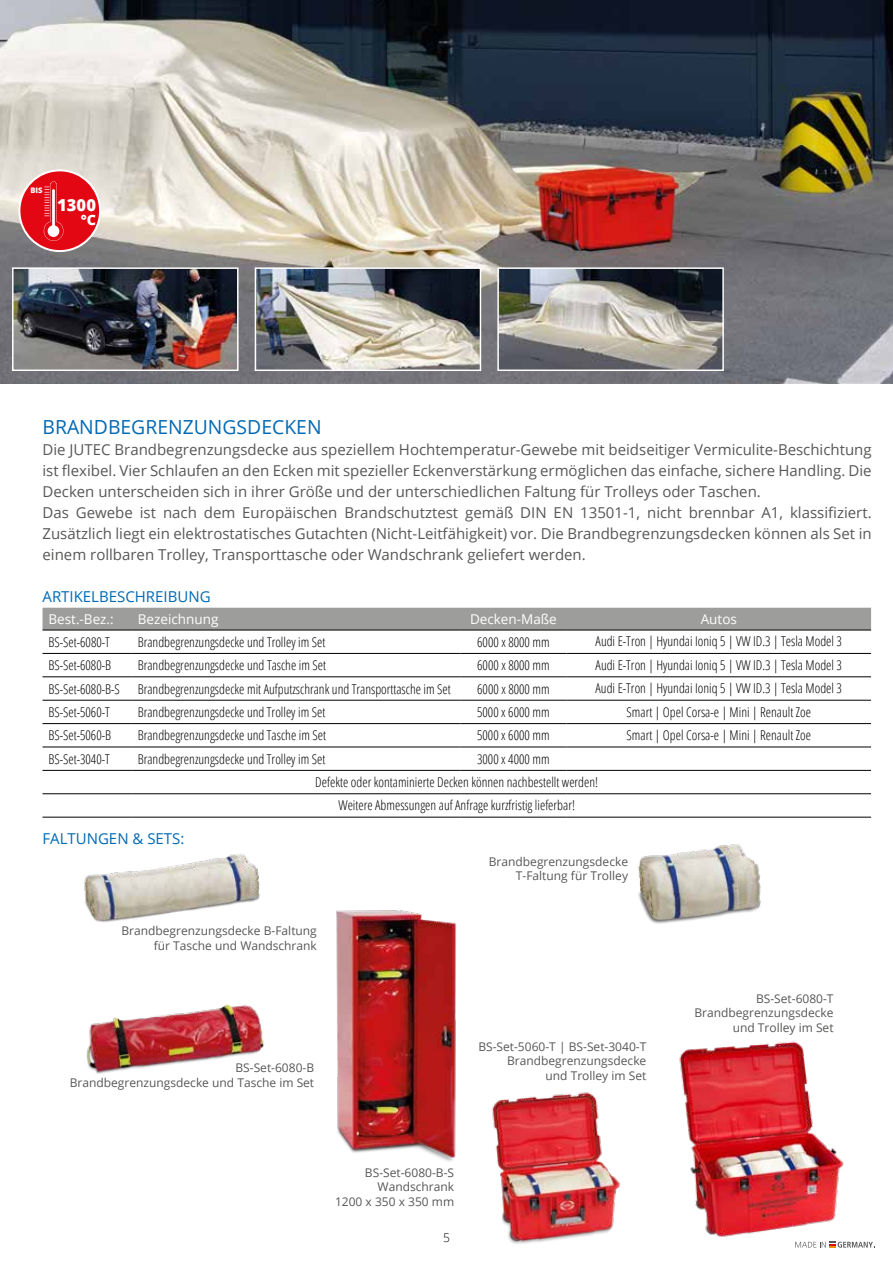
<style>
.page{position:relative;width:893px;height:1263px;background:#fff}
.page>*{position:absolute;margin:0;border:0;box-sizing:border-box;transform-origin:0 0}
.t1{font:19.35px "Open Sans";color:#0069b4}
.t2{font:800 16.5px "Open Sans";color:#fff}
.t3{font:15px/21px "Open Sans";color:#575756}
.t4{font:15px "Open Sans";color:#0069b4}
.t5{font:800 14.25px "Open Sans";color:#fff}
.t6{font:300 condensed 13.5px "Open Sans";color:#000}
.t7{font:13.5px "Open Sans";color:#fff}
.t8{font:12px/14.4px "Open Sans";color:#575756;text-align:right}
.t9{font:300 12px "Open Sans";color:#000}
.t10{font:800 7.65px "Open Sans";color:#fff}
</style>
<div class="page">
<svg style="left:795px;top:1242px;width:78px;height:5px"></svg>
<img style="left:86px;top:1004px;width:179px;height:70px">
<img style="left:84px;top:853px;width:176px;height:69px">
<img style="left:0;top:0;width:893px;height:384px">
<img style="left:638px;top:844px;width:123px;height:80px">
<svg style="left:18px;top:169px;width:83px;height:83px"></svg>
<div style="left:20px;top:171px;width:79px;height:79px;background:#e30613;border-radius:50%"></div>
<svg style="left:44px;top:181px;width:19px;height:60px"></svg>
<img style="left:15px;top:270px;width:221px;height:98px">
<div style="left:12px;top:267px;width:227px;height:104px;border:2px solid #fff"></div>
<img style="left:258px;top:270px;width:220px;height:98px">
<div style="left:255px;top:267px;width:226px;height:104px;border:2px solid #fff"></div>
<img style="left:500px;top:270px;width:221px;height:98px">
<div style="left:497px;top:267px;width:227px;height:104px;border:2px solid #fff"></div>
<img style="left:492px;top:1092px;width:128px;height:152px">
<img style="left:679px;top:1041px;width:191px;height:201px">
<div style="left:43px;top:608px;width:828px;height:22px;background:#9d9d9c"></div>
<svg style="left:43px;top:652px;width:828px;height:165px"></svg>
<hr style="left:43px;top:770px;width:89px;height:1px;background:#000">
<hr style="left:132px;top:770px;width:328px;height:1px;background:#000">
<hr style="left:460px;top:770px;width:107px;height:1px;background:#000">
<hr style="left:132px;top:630px;width:328px;height:1px;background:#000">
<hr style="left:43px;top:676px;width:89px;height:1px;background:#000">
<hr style="left:460px;top:676px;width:107px;height:1px;background:#000">
<hr style="left:567px;top:676px;width:304px;height:1px;background:#000">
<hr style="left:43px;top:700px;width:89px;height:1px;background:#000">
<hr style="left:132px;top:700px;width:328px;height:1px;background:#000">
<hr style="left:460px;top:700px;width:107px;height:1px;background:#000">
<hr style="left:567px;top:700px;width:304px;height:1px;background:#000">
<hr style="left:132px;top:653px;width:328px;height:1px;background:#000">
<hr style="left:43px;top:723px;width:89px;height:1px;background:#000">
<hr style="left:132px;top:723px;width:328px;height:1px;background:#000">
<hr style="left:460px;top:723px;width:107px;height:1px;background:#000">
<hr style="left:567px;top:723px;width:304px;height:1px;background:#000">
<hr style="left:43px;top:653px;width:89px;height:1px;background:#000">
<hr style="left:460px;top:653px;width:107px;height:1px;background:#000">
<hr style="left:567px;top:653px;width:304px;height:1px;background:#000">
<hr style="left:132px;top:676px;width:328px;height:1px;background:#000">
<hr style="left:43px;top:747px;width:89px;height:1px;background:#000">
<hr style="left:132px;top:747px;width:328px;height:1px;background:#000">
<hr style="left:460px;top:747px;width:107px;height:1px;background:#000">
<hr style="left:567px;top:747px;width:304px;height:1px;background:#000">
<hr style="left:567px;top:770px;width:304px;height:1px;background:#000">
<hr style="left:43px;top:793px;width:89px;height:1px;background:#000">
<hr style="left:132px;top:793px;width:328px;height:1px;background:#000">
<hr style="left:460px;top:793px;width:107px;height:1px;background:#000">
<hr style="left:567px;top:793px;width:304px;height:1px;background:#000">
<hr style="left:43px;top:817px;width:89px;height:1px;background:#000">
<hr style="left:132px;top:817px;width:328px;height:1px;background:#000">
<hr style="left:460px;top:817px;width:107px;height:1px;background:#000">
<hr style="left:567px;top:817px;width:304px;height:1px;background:#000">
<hr style="left:43px;top:630px;width:89px;height:1px;background:#000">
<hr style="left:460px;top:630px;width:107px;height:1px;background:#000">
<hr style="left:567px;top:630px;width:304px;height:1px;background:#000">
<img style="left:336px;top:910px;width:121px;height:251px">
<p class="t10" style="left:30px;top:184px;width:14px">BIS</p>
<p class="t2" style="left:57px;top:193px;width:40px">1300</p>
<p class="t5" style="left:81px;top:209px;width:17px">°C</p>
<h1 class="t1" style="left:43px;top:413px;width:281px">BRANDBEGRENZUNGSDECKEN</h1>
<p class="t3" style="left:43px;top:438px;width:831px">Die JUTEC Brandbegrenzungsdecke aus speziellem Hochtemperatur-Gewebe mit beidseitiger Vermiculite-Beschichtung ist flexibel. Vier Schlaufen an den Ecken mit spezieller Eckenverstärkung ermöglichen das einfache, sichere Handling. Die Decken unterscheiden sich in ihrer Größe und der unterschiedlichen Faltung für Trolleys oder Taschen.<br>Das Gewebe ist nach dem Europäischen Brandschutztest gemäß DIN EN 13501-1, nicht brennbar A1, klassifiziert.<br>Zusätzlich liegt ein elektrostatisches Gutachten (Nicht-Leitfähigkeit) vor. Die Brandbegrenzungsdecken können als Set in einem rollbaren Trolley, Transporttasche oder Wandschrank geliefert werden.</p>
<p class="t4" style="left:43px;top:586px;width:170px">ARTIKELBESCHREIBUNG</p>
<p class="t7" style="left:49px;top:610px;width:67px">Best.-Bez.:</p>
<p class="t7" style="left:138px;top:610px;width:82px">Bezeichnung</p>
<p class="t7" style="left:470px;top:610px;width:88px">Decken-Maße</p>
<p class="t7" style="left:701px;top:610px;width:38px">Autos</p>
<p class="t6" style="left:49px;top:633px;width:63px">BS-Set-6080-T</p>
<p class="t6" style="left:138px;top:633px;width:189px">Brandbegrenzungsdecke und Trolley im Set</p>
<p class="t6" style="left:477px;top:633px;width:74px">6000 x 8000 mm</p>
<p class="t6" style="left:596px;top:632px;width:248px">Audi E-Tron | Hyundai Ioniq 5 | VW ID.3 | Tesla Model 3</p>
<p class="t6" style="left:48px;top:656px;width:64px">BS-Set-6080-B</p>
<p class="t6" style="left:138px;top:656px;width:190px">Brandbegrenzungsdecke und Tasche im Set</p>
<p class="t6" style="left:477px;top:656px;width:74px">6000 x 8000 mm</p>
<p class="t6" style="left:596px;top:656px;width:248px">Audi E-Tron | Hyundai Ioniq 5 | VW ID.3 | Tesla Model 3</p>
<p class="t6" style="left:48px;top:680px;width:73px">BS-Set-6080-B-S</p>
<p class="t6" style="left:138px;top:680px;width:315px">Brandbegrenzungsdecke mit Aufputzschrank und Transporttasche im Set</p>
<p class="t6" style="left:477px;top:680px;width:74px">6000 x 8000 mm</p>
<p class="t6" style="left:596px;top:679px;width:248px">Audi E-Tron | Hyundai Ioniq 5 | VW ID.3 | Tesla Model 3</p>
<p class="t6" style="left:48px;top:703px;width:63px">BS-Set-5060-T</p>
<p class="t6" style="left:138px;top:703px;width:189px">Brandbegrenzungsdecke und Trolley im Set</p>
<p class="t6" style="left:477px;top:703px;width:74px">5000 x 6000 mm</p>
<p class="t6" style="left:627px;top:702px;width:186px">Smart | Opel Corsa-e | Mini | Renault Zoe</p>
<p class="t6" style="left:48px;top:726px;width:64px">BS-Set-5060-B</p>
<p class="t6" style="left:138px;top:726px;width:190px">Brandbegrenzungsdecke und Tasche im Set</p>
<p class="t6" style="left:477px;top:726px;width:74px">5000 x 6000 mm</p>
<p class="t6" style="left:627px;top:726px;width:186px">Smart | Opel Corsa-e | Mini | Renault Zoe</p>
<p class="t6" style="left:48px;top:750px;width:63px">BS-Set-3040-T</p>
<p class="t6" style="left:138px;top:750px;width:189px">Brandbegrenzungsdecke und Trolley im Set</p>
<p class="t6" style="left:477px;top:750px;width:74px">3000 x 4000 mm</p>
<p class="t6" style="left:315px;top:773px;width:284px">Defekte oder kontaminierte Decken können nachbestellt werden!</p>
<p class="t6" style="left:338px;top:796px;width:238px">Weitere Abmessungen auf Anfrage kurzfristig lieferbar!</p>
<p class="t4" style="left:43px;top:829px;width:143px">FALTUNGEN &amp; SETS:</p>
<p class="t8" style="left:121px;top:923px;width:197px">Brandbegrenzungsdecke B-Faltung für Tasche und Wandschrank</p>
<p class="t8" style="left:489px;top:854px;width:141px">Brandbegrenzungsdecke<br>T-Faltung für Trolley</p>
<p class="t8" style="left:70px;top:1060px;width:246px">BS-Set-6080-B<br>Brandbegrenzungsdecke und Tasche im Set</p>
<p class="t8" style="left:478px;top:1039px;width:170px">BS-Set-5060-T | BS-Set-3040-T<br>Brandbegrenzungsdecke<br>und Trolley im Set</p>
<p class="t8" style="left:335px;top:1165px;width:121px">BS-Set-6080-B-S<br>Wandschrank<br>1200 x 350 x 350 mm</p>
<p class="t9" style="left:443px;top:1230px;width:8px">5</p>
<p class="t8" style="left:694px;top:991px;width:141px">BS-Set-6080-T<br>Brandbegrenzungsdecke und Trolley im Set</p>
</div>
